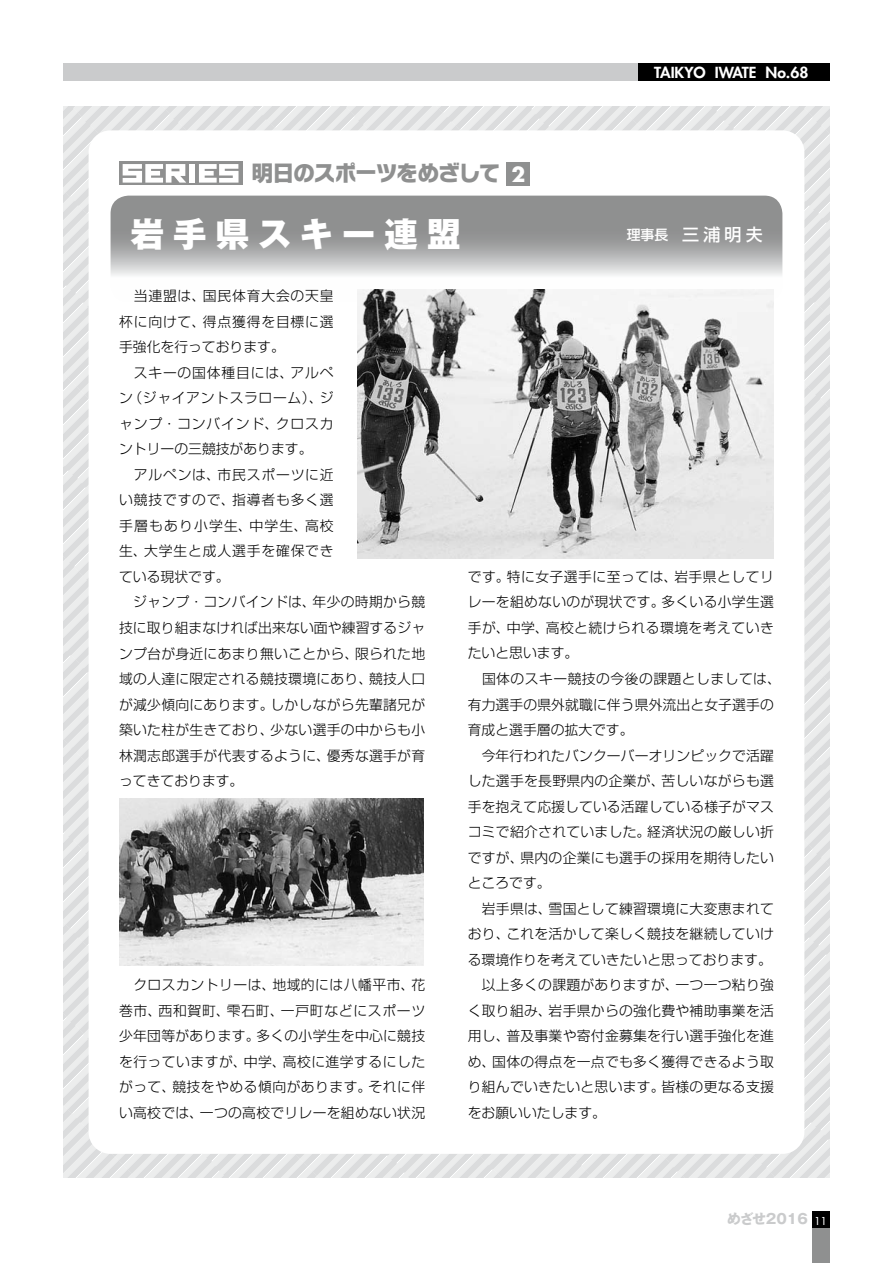
<style>
.page{position:relative;width:893px;height:1263px;background:#fff}
.page>*{position:absolute;margin:0;border:0;box-sizing:border-box;transform-origin:0 0}
.t1{font:800 34.05px "Gothic MB101 Pro";letter-spacing:.25em;color:#fff}
.t2{font:800 21.3px "Typelabo N Std";letter-spacing:-.035em;color:#8f9090}
.t3{font:500 16.95px "Shin Go Pro";color:#fff}
.t4{font:800 14.85px "Futura";color:#fff;scale:1.05 1}
.t5{font:14.85px "Futura";letter-spacing:.1em;color:#fff}
.t6{font:300 13.8px/25.5px "Shin Go Pro";letter-spacing:.02em;color:#000}
.t7{font:300 13.8px "Shin Go Pro";color:#000}
.t8{font:700 13.8px "Gothic MB101 Pro";letter-spacing:-.005em;color:#cacbcc}
.s1{font-family:"Shin Go Pro"}
.s2{font-family:"Futura";font-weight:700;font-size:20.25px;color:#fff}
.s3{font-size:13.8px}
.s4{font-family:"Futura";font-weight:400;font-size:10.65px;color:#fff}
</style>
<div class="page">
<div style="left:64px;top:64px;width:765px;height:17px;background:#cacbcc"></div>
<div style="left:638px;top:64px;width:191px;height:17px;background:#000"></div>
<div style="left:812px;top:1212px;width:17px;height:17px;background:#000"></div>
<div style="left:812px;top:1229px;width:17px;height:34px;background:#8f9090"></div>
<div style="left:64px;top:106px;width:765px;height:1072px;background:#e7e8e9"></div>
<div style="left:89px;top:130px;width:715px;height:1024px;background:#fff;border-radius:22px"></div>
<svg style="left:111px;top:196px;width:671px;height:80px;background:#a5a6a6"></svg>
<div style="left:119px;top:162px;width:123px;height:23px;background:#8f9090"></div>
<svg style="left:123px;top:164px;width:63px;height:19px"></svg>
<div style="left:190px;top:164px;width:5px;height:19px;background:#fff"></div>
<svg style="left:199px;top:164px;width:40px;height:19px"></svg>
<div style="left:507px;top:162px;width:23px;height:24px;background:#8f9090"></div>
<img style="left:119px;top:798px;width:304px;height:167px">
<img style="left:357px;top:289px;width:417px;height:269px">
<h2 class="t2" style="left:252px;top:158px;width:275px"><span class="s1">明日</span>のスポーツをめざして <span class="s2">2</span></h2>
<p class="t4" style="left:654px;top:63px;width:148px">TAIKYO IWATE No.68</p>
<p class="t5" style="left:714px;top:64px;width:113px">TAIKYO IWATE</p>
<h1 class="t1" style="left:130px;top:205px;width:332px">岩手県スキー連盟</h1>
<p class="t3" style="left:627px;top:221px;width:138px"><span class="s3">理事長</span> 三浦明夫</p>
<p class="t6" style="left:119px;top:282px;width:308px">　当連盟は、国民体育大会の天皇<br>杯に向けて、得点獲得を目標に選<br>手強化を行っております。<br>　スキーの国体種目には、アルペ<br>ン（ジャイアントスラローム）、ジ<br>ャンプ・コンバインド、クロスカ<br>ントリーの三競技があります。<br>　アルペンは、市民スポーツに近<br>い競技ですので、指導者も多く選<br>手層もあり小学生、中学生、高校<br>生、大学生と成人選手を確保でき<br>ている現状です。<br>　ジャンプ・コンバインドは、年少の時期から競技に取り組まなければ出来ない面や練習するジャンプ台が身近にあまり無いことから、限られた地域の人達に限定される競技環境にあり、競技人口が減少傾向にあります。しかしながら先輩諸兄が築いた柱が生きており、少ない選手の中からも小林潤志郎選手が代表するように、優秀な選手が育ってきております。</p>
<p class="t6" style="left:119px;top:970px;width:308px;text-align:justify">　クロスカントリーは、地域的には八幡平市、花巻市、西和賀町、雫石町、一戸町などにスポーツ少年団等があります。多くの小学生を中心に競技を行っていますが、中学、高校に進学するにしたがって、競技をやめる傾向があります。それに伴い高校では、一つの高校でリレーを組めない状況</p>
<p class="t6" style="left:468px;top:562px;width:315px">です。特に女子選手に至っては、岩手県としてリレーを組めないのが現状です。多くいる小学生選手が、中学、高校と続けられる環境を考えていきたいと思います。<br>　国体のスキー競技の今後の課題としましては、有力選手の県外就職に伴う県外流出と女子選手の育成と選手層の拡大です。</p>
<p class="t6" style="left:468px;top:741px;width:308px;text-align:justify;text-indent:14px">今年行われたバンクーバーオリンピックで活躍した選手を長野県内の企業が、苦しいながらも選手を抱えて応援している活躍している様子がマスコミで紹介されていました。経済状況の厳しい折ですが、県内の企業にも選手の採用を期待したいところです。</p>
<p class="t6" style="left:482px;top:894px;width:294px">岩手県は、雪国として練習環境に大変恵まれて</p>
<p class="t6" style="left:468px;top:919px;width:308px">おり、これを活かして楽しく競技を継続していけ</p>
<p class="t7" style="left:468px;top:948px;width:306px">る環境作りを考えていきたいと思っております。</p>
<p class="t6" style="left:482px;top:970px;width:294px">以上多くの課題がありますが、一つ一つ粘り強</p>
<p class="t6" style="left:468px;top:996px;width:308px">く取り組み、岩手県からの強化費や補助事業を活</p>
<p class="t6" style="left:468px;top:1021px;width:308px">用し、普及事業や寄付金募集を行い選手強化を進</p>
<p class="t6" style="left:468px;top:1047px;width:308px">め、国体の得点を一点でも多く獲得できるよう取</p>
<p class="t6" style="left:468px;top:1072px;width:308px">り組んでいきたいと思います。皆様の更なる支援</p>
<p class="t7" style="left:468px;top:1101px;width:140px">をお願いいたします。</p>
<p class="t8" style="left:727px;top:1207px;width:101px">めざせ2016 <span class="s4">11</span></p>
</div>
